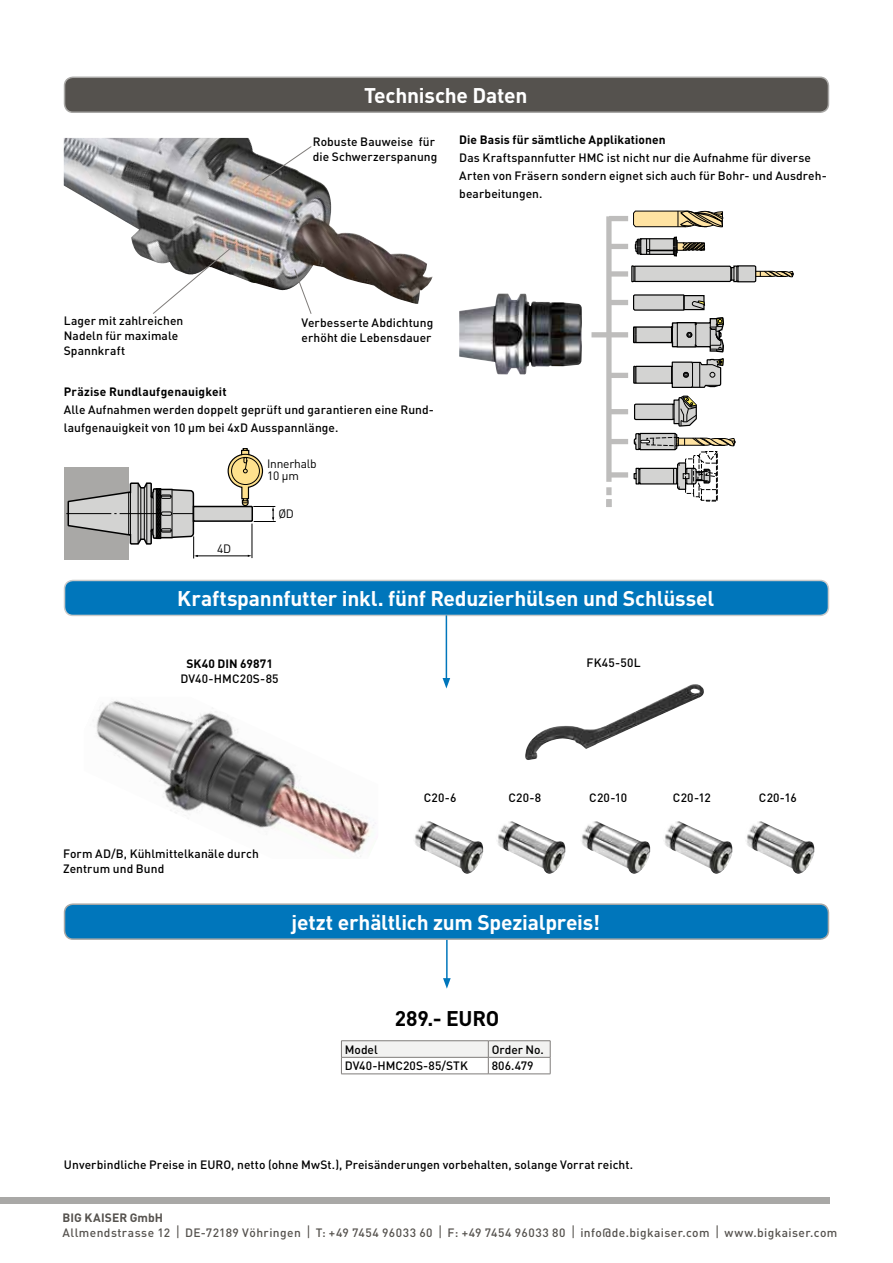
<style>
.page{position:relative;width:893px;height:1263px;background:#fff}
.page>*{position:absolute;margin:0;border:0;box-sizing:border-box;transform-origin:0 0}
.t1{font:700 21px "DIN";letter-spacing:-.01em;color:#fff}
.t2{font:700 21px "DIN";letter-spacing:-.015em;color:#000}
.t3{font:500 12px/15px "DIN";letter-spacing:.005em;color:#000}
.t4{font:500 12px "DIN";letter-spacing:.035em;color:#55524e}
.t5{font:700 12px "DIN";letter-spacing:.01em;color:#000}
.t6{font:12px/12px "DIN Pro";letter-spacing:-.02em;color:#000}
.t7{font:700 12px "DIN";letter-spacing:.01em;color:#55524e}
</style>
<div class="page">
<div style="left:0;top:1197px;width:829px;height:6px;background:#a9a8a6"></div>
<div style="left:65px;top:77px;width:763px;height:35px;background:#55524e;border-radius:9px"></div>
<div style="left:64px;top:77px;width:765px;height:36px;border:2px solid #a9a8a6;border-radius:9px"></div>
<div style="left:65px;top:580px;width:763px;height:35px;background:#0076bb;border-radius:9px"></div>
<div style="left:64px;top:580px;width:765px;height:36px;border:2px solid #cacac9;border-radius:9px"></div>
<hr style="left:446px;top:615px;width:1px;height:65px;background:#0076bb">
<svg style="left:443px;top:678px;width:7px;height:10px"></svg>
<div style="left:65px;top:904px;width:763px;height:35px;background:#0076bb;border-radius:9px"></div>
<div style="left:64px;top:903px;width:765px;height:37px;border:2px solid #a9a8a6;border-radius:9px"></div>
<hr style="left:446px;top:940px;width:2px;height:40px;background:#0076bb">
<svg style="left:443px;top:978px;width:8px;height:11px"></svg>
<img style="left:525px;top:684px;width:179px;height:76px">
<img style="left:414px;top:821px;width:70px;height:53px">
<img style="left:581px;top:821px;width:70px;height:53px">
<img style="left:497px;top:821px;width:69px;height:53px">
<img style="left:664px;top:821px;width:69px;height:53px">
<img style="left:746px;top:821px;width:69px;height:53px">
<hr style="left:341px;top:1040px;width:147px;height:1px;background:#7f7c7a">
<hr style="left:488px;top:1040px;width:62px;height:1px;background:#7f7c7a">
<svg style="left:341px;top:1041px;width:210px;height:33px"></svg>
<hr style="left:488px;top:1057px;width:62px;height:1px;background:#7f7c7a">
<img style="left:93px;top:700px;width:283px;height:157px">
<img style="left:64px;top:138px;width:369px;height:166px">
<div style="left:64px;top:467px;width:65px;height:92px;background:#a9a8a6"></div>
<svg style="left:66px;top:448px;width:210px;height:110px"></svg>
<svg style="left:153px;top:243px;width:84px;height:71px"></svg>
<svg style="left:294px;top:269px;width:18px;height:45px"></svg>
<svg style="left:262px;top:146px;width:50px;height:35px"></svg>
<div style="left:591px;top:332px;width:18px;height:5px;background:#bebdbc"></div>
<div style="left:609px;top:300px;width:19px;height:5px;background:#bebdbc"></div>
<div style="left:609px;top:332px;width:19px;height:5px;background:#bebdbc"></div>
<div style="left:609px;top:409px;width:19px;height:5px;background:#bebdbc"></div>
<div style="left:609px;top:373px;width:19px;height:5px;background:#bebdbc"></div>
<div style="left:609px;top:271px;width:19px;height:6px;background:#bebdbc"></div>
<div style="left:609px;top:244px;width:19px;height:5px;background:#bebdbc"></div>
<div style="left:609px;top:439px;width:19px;height:5px;background:#bebdbc"></div>
<div style="left:609px;top:472px;width:19px;height:6px;background:#bebdbc"></div>
<div style="left:609px;top:216px;width:19px;height:5px;background:#bebdbc"></div>
<div style="left:606px;top:216px;width:6px;height:266px;background:#bebdbc"></div>
<div style="left:606px;top:487px;width:6px;height:8px;background:#bebdbc"></div>
<div style="left:606px;top:499px;width:6px;height:8px;background:#bebdbc"></div>
<svg style="left:634px;top:236px;width:71px;height:21px"></svg>
<svg style="left:633px;top:210px;width:91px;height:18px;background:#baa981"></svg>
<svg style="left:631px;top:265px;width:163px;height:18px;background:#b6b5b3"></svg>
<img style="left:459px;top:294px;width:123px;height:80px">
<svg style="left:633px;top:294px;width:103px;height:207px"></svg>
<h1 class="t1" style="left:364px;top:81px;width:165px">Technische Daten</h1>
<p class="t3" style="left:313px;top:134px;width:126px">Robuste Bauweise für die Schwerzerspanung</p>
<p class="t5" style="left:459px;top:132px;width:208px">Die Basis für sämtliche Applikationen</p>
<p class="t3" style="left:459px;top:148px;width:369px;line-height:18px">Das Kraftspannfutter HMC ist nicht nur die Aufnahme für diverse<br>Arten von Fräsern sondern eignet sich auch für Bohr- und Ausdreh&shy;bearbeitungen.</p>
<p class="t3" style="left:64px;top:312px;width:121px">Lager mit zahlreichen<br>Nadeln für maximale<br>Spannkraft</p>
<p class="t3" style="left:302px;top:315px;width:133px">Verbesserte Abdichtung erhöht die Lebensdauer</p>
<p class="t5" style="left:64px;top:384px;width:164px">Präzise Rundlaufgenauigkeit</p>
<p class="t3" style="left:64px;top:400px;width:372px;line-height:18px">Alle Aufnahmen werden doppelt geprüft und garantieren eine Rund&shy;laufgenauigkeit von 10 μm bei 4xD Ausspannlänge.</p>
<p class="t6" style="left:267px;top:456px;width:51px">Innerhalb<br>10 μm</p>
<p class="t6" style="left:217px;top:541px;width:16px">4D</p>
<p class="t6" style="left:278px;top:506px;width:17px">ØD</p>
<h1 class="t1" style="left:177px;top:584px;width:538px">Kraftspannfutter inkl. fünf Reduzierhülsen und Schlüssel</h1>
<p class="t5" style="left:186px;top:656px;width:88px">SK40 DIN 69871</p>
<p class="t3" style="left:181px;top:671px;width:100px">DV40-HMC20S-85</p>
<p class="t3" style="left:586px;top:655px;width:56px">FK45-50L</p>
<p class="t3" style="left:63px;top:846px;width:197px">Form AD/B, Kühlmittelkanäle durch<br>Zentrum und Bund</p>
<p class="t3" style="left:424px;top:790px;width:34px">C20-6</p>
<p class="t3" style="left:508px;top:790px;width:34px">C20-8</p>
<p class="t3" style="left:589px;top:790px;width:39px">C20-10</p>
<p class="t3" style="left:673px;top:790px;width:39px">C20-12</p>
<h1 class="t1" style="left:292px;top:908px;width:310px">jetzt erhältlich zum Spezialpreis!</h1>
<h1 class="t2" style="left:395px;top:1004px;width:106px">289.- EURO</h1>
<p class="t3" style="left:345px;top:1042px;width:34px">Model</p>
<p class="t3" style="left:492px;top:1042px;width:54px">Order No.</p>
<p class="t3" style="left:345px;top:1058px;width:125px">DV40-HMC20S-85/STK</p>
<p class="t3" style="left:492px;top:1058px;width:43px">806.479</p>
<p class="t3" style="left:64px;top:1157px;width:571px">Unverbindliche Preise in EURO, netto (ohne MwSt.), Preisänderungen vorbehalten, solange Vorrat reicht.</p>
<p class="t3" style="left:759px;top:790px;width:39px">C20-16</p>
<p class="t7" style="left:63px;top:1210px;width:102px">BIG KAISER GmbH</p>
<p class="t4" style="left:63px;top:1225px;width:776px">Allmendstrasse 12 DE-72189 Vöhringen T: +49 7454 96033 60 F: +49 7454 96033 80 info@de.bigkaiser.com www.bigkaiser.com</p>
</div>
